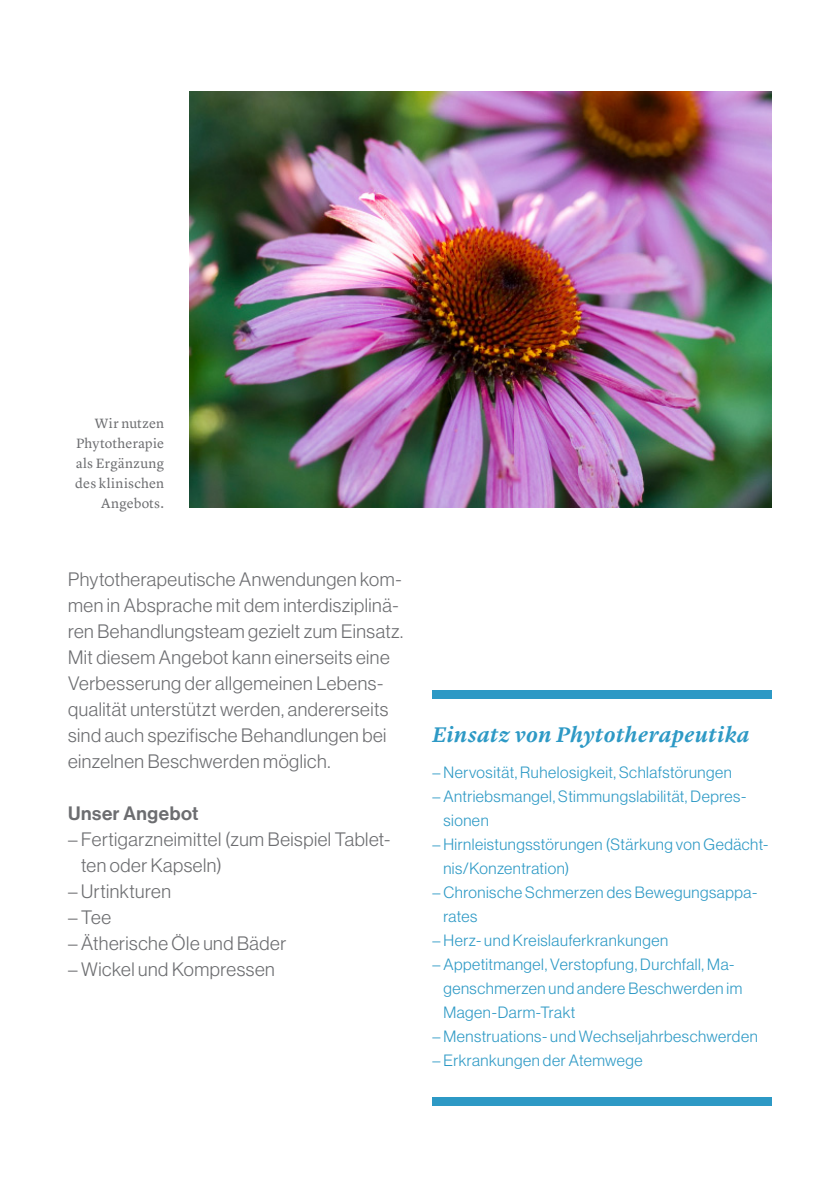
<style>
.page{position:relative;width:840px;height:1191px;background:#fff}
.page>*{position:absolute;margin:0;border:0;box-sizing:border-box;transform-origin:0 0}
.t1{font:italic 600 22px "Lyon Text";letter-spacing:.02em;color:#2d99c5}
.t2{font:19px/26px "N Haas Grotesk DS Pro 45 Lt";letter-spacing:.025em;color:#6c6d70}
.t3{font:19px "N Haas Grotesk DS Pro 65 Md";letter-spacing:.03em;color:#6c6d70}
.t4{font:16px/24px "N Haas Grotesk DS Pro 45 Lt";letter-spacing:.035em;color:#2d99c5}
.t5{font:14px/20px "Lyon Text";letter-spacing:.015em;color:#6c6d70;text-align:right}
</style>
<div class="page">
<img style="left:189px;top:92px;width:582px;height:416px">
<div style="left:432px;top:690px;width:339px;height:8px;background:#2d99c5"></div>
<div style="left:432px;top:1097px;width:339px;height:9px;background:#2d99c5"></div>
<p class="t5" style="left:75px;top:412px;width:90px">Wir nutzen<br>Phytotherapie als Ergänzung des klinischen<br>Angebots.</p>
<p class="t2" style="left:68px;top:566px;width:336px">Phytotherapeutische Anwendungen kom&shy;men in Absprache mit dem interdisziplinä&shy;ren Behandlungsteam gezielt zum Einsatz.<br>Mit diesem Angebot kann einerseits eine Verbesserung der allgemeinen Lebens&shy;qualität unterstützt werden, andererseits sind auch spezifische Behandlungen bei einzelnen Beschwerden möglich.</p>
<p class="t3" style="left:68px;top:802px;width:132px">Unser Angebot</p>
<p class="t2" style="left:81px;top:826px;width:310px;text-indent:-13px">– Fertigarzneimittel (zum Beispiel Tablet&shy;ten oder Kapseln)</p>
<p class="t2" style="left:68px;top:878px;width:104px">– Urtinkturen</p>
<p class="t2" style="left:68px;top:904px;width:44px">– Tee</p>
<p class="t2" style="left:68px;top:930px;width:219px">– Ätherische Öle und Bäder</p>
<p class="t2" style="left:68px;top:956px;width:208px">– Wickel und Kompressen</p>
<p class="t1" style="left:432px;top:717px;width:318px">Einsatz von Phytotherapeutika</p>
<p class="t4" style="left:432px;top:760px;width:301px">– Nervosität, Ruhelosigkeit, Schlafstörungen</p>
<p class="t4" style="left:443px;top:784px;width:304px;text-indent:-11px">– Antriebsmangel, Stimmungslabilität, Depres&shy;sionen</p>
<p class="t4" style="left:443px;top:832px;width:326px;text-indent:-11px">– Hirnleistungsstörungen (Stärkung von Gedächt&shy;nis/Konzentration)</p>
<p class="t4" style="left:443px;top:880px;width:315px;text-indent:-11px">– Chronische Schmerzen des Bewegungsappa&shy;rates</p>
<p class="t4" style="left:432px;top:928px;width:237px">– Herz- und Kreislauferkrankungen</p>
<p class="t4" style="left:443px;top:952px;width:300px;text-indent:-11px">– Appetitmangel, Verstopfung, Durchfall, Ma&shy;genschmerzen und andere Beschwerden im<br>Magen-Darm-Trakt</p>
<p class="t4" style="left:432px;top:1024px;width:327px">– Menstruations- und Wechseljahrbeschwerden</p>
<p class="t4" style="left:432px;top:1048px;width:212px">– Erkrankungen der Atemwege</p>
</div>
